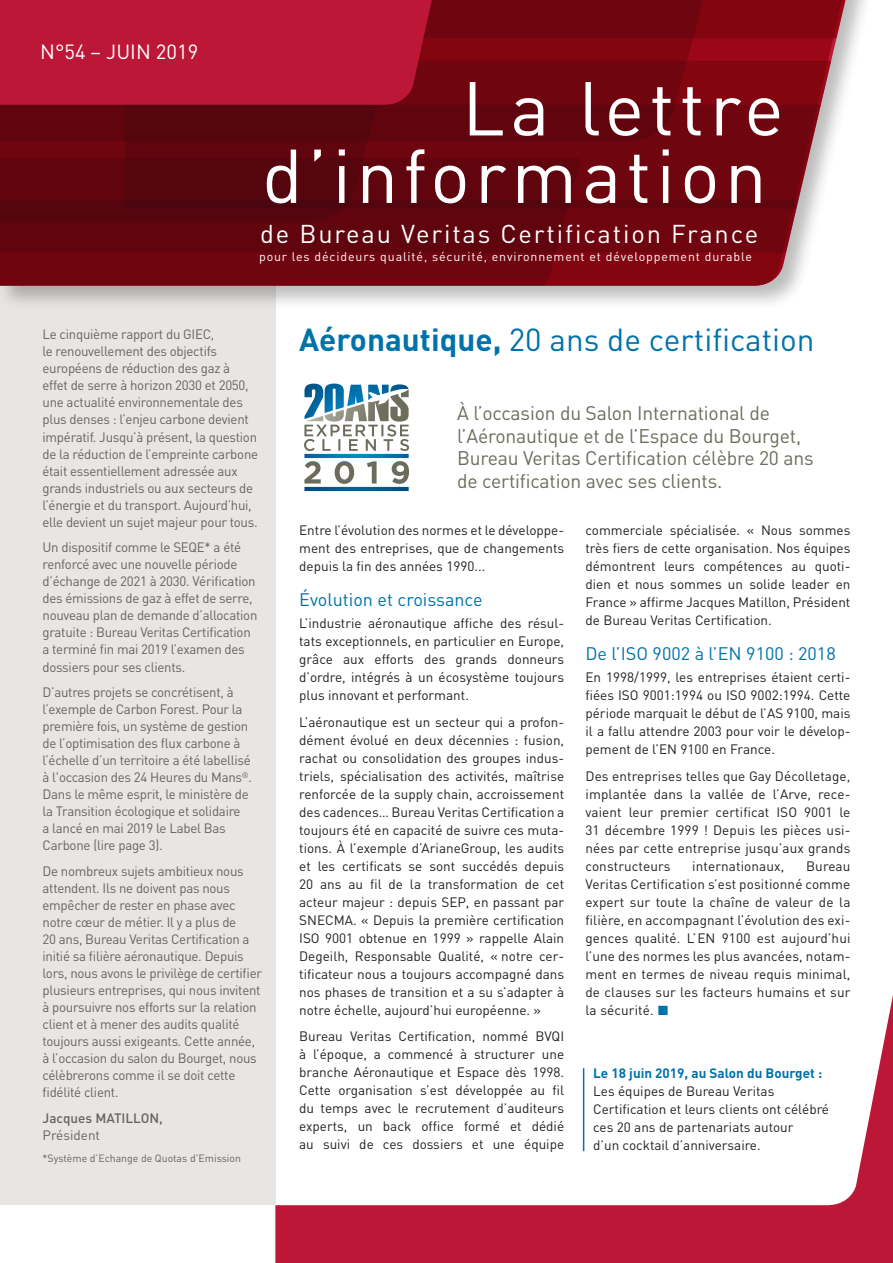
<style>
.page{position:relative;width:893px;height:1263px;background:#fff}
.page>*{position:absolute;margin:0;border:0;box-sizing:border-box;transform-origin:0 0}
.t1{font:75px/67.5px "DIN";letter-spacing:.065em;color:#fff;text-align:right}
.t2{font:31.5px "DIN";color:#0072aa}
.t3{font:25.5px "DIN";letter-spacing:.075em;color:#fff}
.t4{font:20.25px "DIN";color:#fff}
.t5{font:19.5px/22.5px "DIN";letter-spacing:-.01em;color:#6d6c5c}
.t6{font:18px "DIN";color:#0072aa}
.t7{font:13.5px/18px "DIN";color:#231f20;text-align:justify}
.t8{font:13.5px/17.1px "DIN";letter-spacing:-.02em;color:#636366}
.t9{font:700 13.5px "DIN";color:#0072aa}
.t10{font:500 13.5px "DIN";color:#636366}
.t11{font:13.5px "DIN";color:#636366}
.t12{font:12.3px "DIN";letter-spacing:.07em;color:#fff}
.t13{font:10.5px "DIN";color:#636366}
.s1{font-weight:700}
</style>
<div class="page">
<div style="left:0;top:286px;width:275px;height:919px;background:#e9e5e2"></div>
<div style="left:0;top:0;width:891px;height:310px;background:#231f20;opacity:.3"></div>
<svg style="left:845px;top:0;width:31px;height:286px"></svg>
<div style="left:705px;top:0;width:140px;height:38px;background:#83050f"></div>
<svg style="left:437px;top:0;width:268px;height:61px;background:#77050e"></svg>
<svg style="left:437px;top:61px;width:408px;height:44px;background:#7a0d16"></svg>
<svg style="left:386px;top:105px;width:459px;height:148px;background:#761a22"></svg>
<svg style="left:0;top:105px;width:386px;height:53px;background:#5c050e"></svg>
<svg style="left:0;top:158px;width:581px;height:42px;background:#5b050e"></svg>
<svg style="left:0;top:200px;width:842px;height:86px;background:#71141c"></svg>
<div style="left:0;top:0;width:437px;height:105px;background:#bd1738"></div>
<svg style="left:275px;top:885px;width:618px;height:378px"></svg>
<svg style="left:304px;top:384px;width:105px;height:107px"></svg>
<hr style="left:583px;top:1068px;width:1px;height:83px;background:#0072aa">
<svg style="left:658px;top:1006px;width:10px;height:9px"></svg>
<h3 class="t4" style="left:40px;top:39px;width:160px">N°54 – JUIN 2019</h3>
<h1 class="t1" style="left:262px;top:73px;width:523px">La lettre d’information</h1>
<h3 class="t3" style="left:260px;top:218px;width:500px">de Bureau Veritas Certification France</h3>
<p class="t12" style="left:259px;top:249px;width:494px">pour les décideurs qualité, sécurité, environnement et développement durable</p>
<p class="t8" style="left:43px;top:326px;width:217px">Le cinquième rapport du GIEC,<br>le renouvellement des objectifs européens de réduction des gaz à effet de serre à horizon 2030 et 2050, une actualité environnementale des plus denses : l’enjeu carbone devient impératif. Jusqu’à présent, la question de la réduction de l’empreinte carbone était essentiellement adressée aux grands industriels ou aux secteurs de l’énergie et du transport. Aujourd’hui, elle devient un sujet majeur pour tous.</p>
<p class="t8" style="left:43px;top:539px;width:216px">Un dispositif comme le SEQE* a été renforcé avec une nouvelle période d’échange de 2021 à 2030. Vérification des émissions de gaz à effet de serre, nouveau plan de demande d’allocation gratuite : Bureau Veritas Certification a terminé fin mai 2019 l’examen des dossiers pour ses clients.</p>
<p class="t8" style="left:43px;top:683px;width:211px">D’autres projets se concrétisent, à l’exemple de Carbon Forest. Pour la première fois, un système de gestion de l’optimisation des flux carbone à l’échelle d’un territoire a été labellisé à l'occasion des 24 Heures du Mans<sup>®</sup>.<br>Dans le même esprit, le ministère de la Transition écologique et solidaire<br>a lancé en mai 2019 le Label Bas Carbone (lire page 3).</p>
<p class="t8" style="left:43px;top:862px;width:221px">De nombreux sujets ambitieux nous attendent. Ils ne doivent pas nous empêcher de rester en phase avec notre cœur de métier. Il y a plus de<br>20 ans, Bureau Veritas Certification a initié sa filière aéronautique. Depuis lors, nous avons le privilège de certifier plusieurs entreprises, qui nous invitent à poursuivre nos efforts sur la relation client et à mener des audits qualité toujours aussi exigeants. Cette année, à l’occasion du salon du Bourget, nous célèbrerons comme il se doit cette fidélité client.</p>
<p class="t10" style="left:43px;top:1109px;width:122px">Jacques MATILLON,</p>
<p class="t11" style="left:43px;top:1126px;width:59px">Président</p>
<p class="t13" style="left:43px;top:1151px;width:200px">*Système d’Echange de Quotas d’Emission</p>
<h2 class="t2" style="left:299px;top:320px;width:517px"><span class="s1">Aéronautique,</span> 20 ans de certification</h2>
<h3 class="t5" style="left:457px;top:402px;width:358px">À l’occasion du Salon International de l’Aéronautique et de l’Espace du Bourget, Bureau Veritas Certification célèbre 20 ans de certification avec ses clients.</h3>
<p class="t7" style="left:299px;top:521px;width:266px">Entre l’évolution des normes et le développe&shy;ment des entreprises, que de changements depuis la fin des années 1990...</p>
<h3 class="t6" style="left:299px;top:588px;width:185px">Évolution et croissance</h3>
<p class="t7" style="left:299px;top:614px;width:266px">L’industrie aéronautique affiche des résul&shy;tats exceptionnels, en particulier en Europe, grâce aux efforts des grands donneurs d’ordre, intégrés à un écosystème toujours plus innovant et performant.</p>
<p class="t7" style="left:299px;top:712px;width:266px">L’aéronautique est un secteur qui a profon&shy;dément évolué en deux décennies : fusion, rachat ou consolidation des groupes indus&shy;triels, spécialisation des activités, maîtrise renforcée de la supply chain, accroissement des cadences… Bureau Veritas Certification a toujours été en capacité de suivre ces muta&shy;tions. À l’exemple d’ArianeGroup, les audits et les certificats se sont succédés depuis 20 ans au fil de la transformation de cet acteur majeur : depuis SEP, en passant par SNECMA. « Depuis la première certification ISO 9001 obtenue en 1999 » rappelle Alain Degeilh, Responsable Qualité, « notre cer&shy;tificateur nous a toujours accompagné dans nos phases de transition et a su s’adapter à notre échelle, aujourd’hui européenne. »</p>
<p class="t7" style="left:299px;top:1027px;width:266px">Bureau Veritas Certification, nommé BVQI à l’époque, a commencé à structurer une branche Aéronautique et Espace dès 1998.<br>Cette organisation s’est développée au fil du temps avec le recrutement d’auditeurs experts, un back office formé et dédié au suivi de ces dossiers et une équipe</p>
<p class="t7" style="left:585px;top:521px;width:266px">commerciale spécialisée. « Nous sommes très fiers de cette organisation. Nos équipes démontrent leurs compétences au quoti&shy;dien et nous sommes un solide leader en France » affirme Jacques Matillon, Président de Bureau Veritas Certification.</p>
<h3 class="t6" style="left:585px;top:642px;width:252px">De l’ISO 9002 à l’EN 9100 : 2018</h3>
<p class="t7" style="left:585px;top:668px;width:266px">En 1998/1999, les entreprises étaient certi&shy;fiées ISO 9001:1994 ou ISO 9002:1994. Cette période marquait le début de l’AS 9100, mais il a fallu attendre 2003 pour voir le dévelop&shy;pement de l’EN 9100 en France.</p>
<p class="t7" style="left:585px;top:766px;width:266px">Des entreprises telles que Gay Décolletage, implantée dans la vallée de l’Arve, rece&shy;vaient leur premier certificat ISO 9001 le 31 décembre 1999 ! Depuis les pièces usi&shy;nées par cette entreprise jusqu’aux grands constructeurs</p>
<p class="t7" style="left:692px;top:856px;width:94px">internationaux,</p>
<p class="t7" style="left:585px;top:856px;width:266px;text-indent:221px">Bureau Veritas Certification s’est positionné comme expert sur toute la chaîne de valeur de la filière, en accompagnant l’évolution des exi&shy;gences qualité. L’EN 9100 est aujourd’hui l’une des normes les plus avancées, notam&shy;ment en termes de niveau requis minimal, de clauses sur les facteurs humains et sur la sécurité.</p>
<p class="t9" style="left:593px;top:1064px;width:230px">Le 18 juin 2019, au Salon du Bourget :</p>
<p class="t7" style="left:593px;top:1082px;width:237px;text-align:left">Les équipes de Bureau Veritas Certification et leurs clients ont célébré ces 20 ans de partenariats autour<br>d’un cocktail d’anniversaire.</p>
</div>
